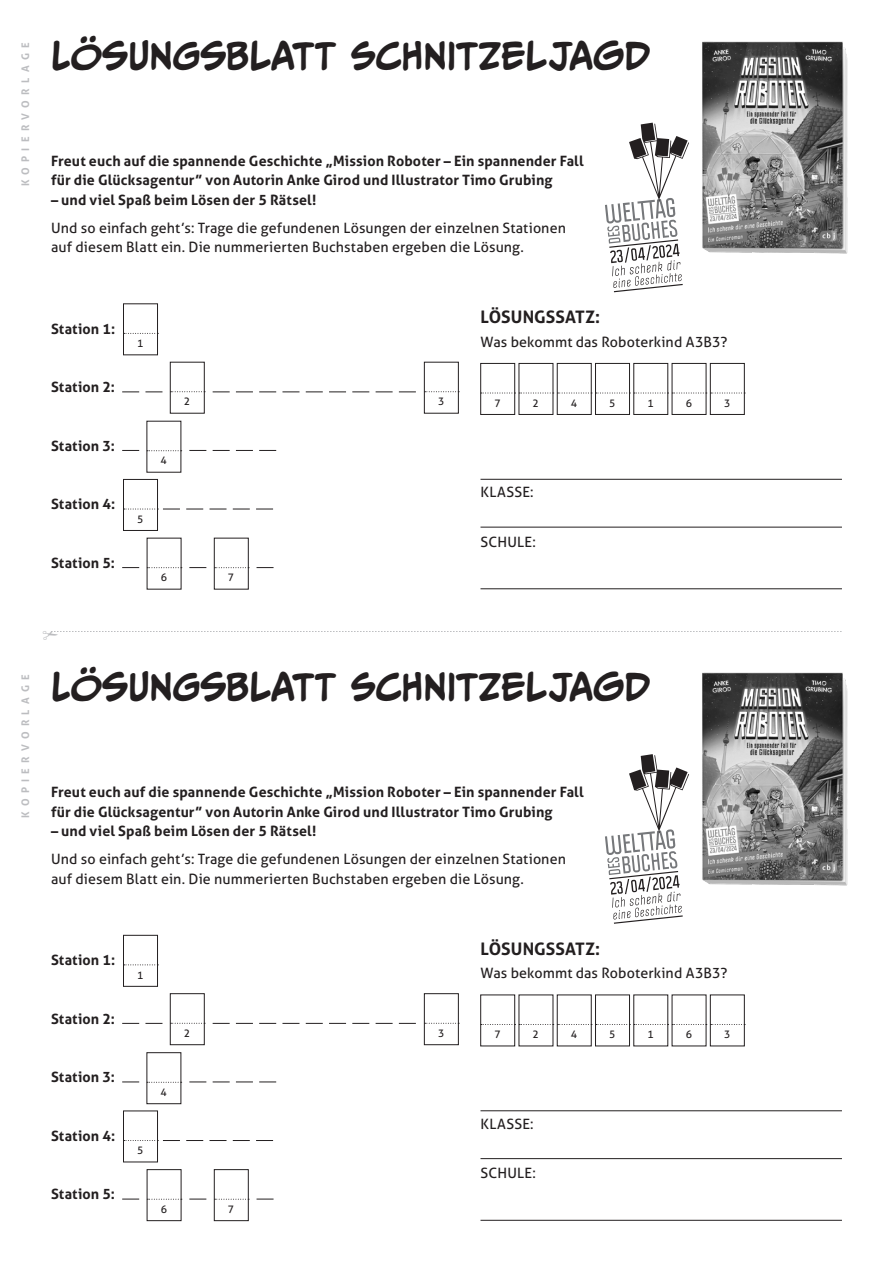
<style>
.page{position:relative;width:893px;height:1263px;background:#fff}
.page>*{position:absolute;margin:0;border:0;box-sizing:border-box;transform-origin:0 0}
.t1{font:700 33px "CC Meanwhile";color:#231f20}
.t2{font:700 17.25px "Aller";letter-spacing:.005em;color:#231f20}
.t3{font:700 14.25px/19.5px "Aller";letter-spacing:.01em;color:#231f20}
.t4{font:14.25px/19.5px "Aller";letter-spacing:.005em;color:#231f20}
.t5{font:10.5px "Aller";color:#231f20}
.t6{font:700 10.5px "Aller";letter-spacing:.505em;color:#bcbdc0}
</style>
<div class="page">
<div style="left:123px;top:935px;width:35px;height:51px;border:1px solid #231f20"></div>
<svg style="left:124px;top:964px;width:34px;height:1px"></svg>
<div style="left:123px;top:304px;width:35px;height:51px;border:1px solid #231f20"></div>
<svg style="left:124px;top:333px;width:34px;height:1px"></svg>
<div style="left:170px;top:993px;width:34px;height:52px;border:1px solid #231f20"></div>
<svg style="left:170px;top:1023px;width:35px;height:1px"></svg>
<div style="left:170px;top:362px;width:34px;height:51px;border:1px solid #231f20"></div>
<svg style="left:170px;top:391px;width:35px;height:1px"></svg>
<div style="left:424px;top:993px;width:35px;height:52px;border:1px solid #231f20"></div>
<svg style="left:425px;top:1023px;width:34px;height:1px"></svg>
<div style="left:424px;top:362px;width:35px;height:51px;border:1px solid #231f20"></div>
<svg style="left:425px;top:391px;width:34px;height:1px"></svg>
<div style="left:123px;top:1111px;width:35px;height:51px;border:1px solid #231f20"></div>
<div style="left:123px;top:479px;width:35px;height:52px;border:1px solid #231f20"></div>
<div style="left:147px;top:1169px;width:34px;height:52px;border:1px solid #231f20"></div>
<svg style="left:147px;top:1199px;width:35px;height:1px"></svg>
<svg style="left:147px;top:567px;width:35px;height:1px"></svg>
<div style="left:480px;top:995px;width:35px;height:51px;border:1px solid #231f20"></div>
<div style="left:480px;top:363px;width:35px;height:52px;border:1px solid #231f20"></div>
<div style="left:557px;top:995px;width:34px;height:51px;border:1px solid #231f20"></div>
<div style="left:557px;top:363px;width:34px;height:52px;border:1px solid #231f20"></div>
<div style="left:634px;top:363px;width:34px;height:52px;border:1px solid #231f20"></div>
<div style="left:710px;top:995px;width:34px;height:51px;border:1px solid #231f20"></div>
<div style="left:710px;top:363px;width:34px;height:52px;border:1px solid #231f20"></div>
<div style="left:519px;top:363px;width:34px;height:52px;border:1px solid #231f20"></div>
<div style="left:595px;top:995px;width:35px;height:51px;border:1px solid #231f20"></div>
<div style="left:595px;top:363px;width:35px;height:52px;border:1px solid #231f20"></div>
<svg style="left:481px;top:1024px;width:264px;height:1px"></svg>
<div style="left:672px;top:363px;width:34px;height:52px;border:1px solid #231f20"></div>
<svg style="left:481px;top:393px;width:264px;height:1px"></svg>
<div style="left:147px;top:1052px;width:34px;height:52px;border:1px solid #231f20"></div>
<svg style="left:147px;top:1082px;width:35px;height:1px"></svg>
<svg style="left:147px;top:450px;width:35px;height:1px"></svg>
<div style="left:214px;top:1169px;width:34px;height:52px;border:1px solid #231f20"></div>
<svg style="left:214px;top:1199px;width:35px;height:1px"></svg>
<div style="left:214px;top:538px;width:34px;height:51px;border:1px solid #231f20"></div>
<svg style="left:214px;top:567px;width:35px;height:1px"></svg>
<svg style="left:605px;top:754px;width:84px;height:170px"></svg>
<svg style="left:605px;top:123px;width:84px;height:169px"></svg>
<hr style="left:480px;top:1158px;width:362px;height:1px;background:#231f20">
<hr style="left:480px;top:527px;width:362px;height:1px;background:#231f20">
<hr style="left:480px;top:1110px;width:362px;height:1px;background:#231f20">
<hr style="left:480px;top:479px;width:362px;height:1px;background:#231f20">
<hr style="left:480px;top:1220px;width:362px;height:1px;background:#231f20">
<hr style="left:480px;top:588px;width:362px;height:1px;background:#231f20">
<img style="left:702px;top:672px;width:146px;height:214px">
<img style="left:702px;top:41px;width:146px;height:213px">
<svg style="left:122px;top:1023px;width:17px;height:1px"></svg>
<svg style="left:145px;top:1023px;width:17px;height:1px"></svg>
<svg style="left:213px;top:1023px;width:17px;height:1px"></svg>
<svg style="left:236px;top:1023px;width:17px;height:1px"></svg>
<svg style="left:259px;top:1023px;width:17px;height:1px"></svg>
<svg style="left:282px;top:1023px;width:17px;height:1px"></svg>
<svg style="left:306px;top:1023px;width:17px;height:1px"></svg>
<svg style="left:329px;top:1023px;width:17px;height:1px"></svg>
<svg style="left:352px;top:1023px;width:17px;height:1px"></svg>
<svg style="left:376px;top:1023px;width:17px;height:1px"></svg>
<svg style="left:399px;top:1023px;width:17px;height:1px"></svg>
<svg style="left:122px;top:1081px;width:17px;height:1px"></svg>
<svg style="left:189px;top:1081px;width:17px;height:1px"></svg>
<svg style="left:213px;top:1081px;width:17px;height:1px"></svg>
<svg style="left:236px;top:1081px;width:17px;height:1px"></svg>
<svg style="left:259px;top:1081px;width:17px;height:1px"></svg>
<svg style="left:124px;top:1140px;width:56px;height:1px"></svg>
<svg style="left:186px;top:1140px;width:17px;height:1px"></svg>
<svg style="left:209px;top:1140px;width:18px;height:1px"></svg>
<svg style="left:233px;top:1140px;width:17px;height:1px"></svg>
<svg style="left:256px;top:1140px;width:17px;height:1px"></svg>
<svg style="left:122px;top:1199px;width:17px;height:1px"></svg>
<svg style="left:189px;top:1199px;width:17px;height:1px"></svg>
<svg style="left:257px;top:1199px;width:17px;height:1px"></svg>
<svg style="left:122px;top:391px;width:17px;height:1px"></svg>
<svg style="left:145px;top:391px;width:17px;height:1px"></svg>
<svg style="left:213px;top:391px;width:17px;height:1px"></svg>
<svg style="left:236px;top:391px;width:17px;height:1px"></svg>
<svg style="left:259px;top:391px;width:17px;height:1px"></svg>
<svg style="left:282px;top:391px;width:17px;height:1px"></svg>
<svg style="left:306px;top:391px;width:17px;height:1px"></svg>
<svg style="left:329px;top:391px;width:17px;height:1px"></svg>
<svg style="left:352px;top:391px;width:17px;height:1px"></svg>
<svg style="left:376px;top:391px;width:17px;height:1px"></svg>
<svg style="left:399px;top:391px;width:17px;height:1px"></svg>
<svg style="left:122px;top:450px;width:17px;height:1px"></svg>
<svg style="left:189px;top:450px;width:17px;height:1px"></svg>
<svg style="left:213px;top:450px;width:17px;height:1px"></svg>
<svg style="left:236px;top:450px;width:17px;height:1px"></svg>
<svg style="left:259px;top:450px;width:17px;height:1px"></svg>
<svg style="left:124px;top:509px;width:56px;height:1px"></svg>
<svg style="left:186px;top:509px;width:17px;height:1px"></svg>
<svg style="left:209px;top:509px;width:18px;height:1px"></svg>
<svg style="left:233px;top:509px;width:17px;height:1px"></svg>
<svg style="left:256px;top:509px;width:17px;height:1px"></svg>
<svg style="left:122px;top:567px;width:17px;height:1px"></svg>
<svg style="left:189px;top:567px;width:17px;height:1px"></svg>
<svg style="left:257px;top:567px;width:17px;height:1px"></svg>
<svg style="left:51px;top:631px;width:791px;height:1px"></svg>
<p class="t6" style="left:19px;top:186px;width:145px;rotate:-90deg">KOPIERVORLAGE</p>
<h1 class="t1" style="left:51px;top:29px;width:601px">LÖSUNGSBLATT SCHNITZELJAGD</h1>
<p class="t3" style="left:51px;top:151px;width:534px">Freut euch auf die spannende Geschichte „Mission Roboter – Ein spannender Fall für die Glücksagentur” von Autorin Anke Girod und Illustrator Timo Grubing</p>
<p class="t3" style="left:51px;top:190px;width:267px">– und viel Spaß beim Lösen der 5 Rätsel!</p>
<p class="t4" style="left:51px;top:218px;width:516px">Und so einfach geht’s: Trage die gefundenen Lösungen der einzelnen Stationen auf diesem Blatt ein. Die nummerierten Buchstaben ergeben die Lösung.</p>
<p class="t3" style="left:51px;top:319px;width:66px">Station 1:</p>
<p class="t3" style="left:51px;top:377px;width:66px">Station 2:</p>
<p class="t3" style="left:51px;top:436px;width:65px">Station 3:</p>
<p class="t3" style="left:51px;top:494px;width:66px">Station 4:</p>
<p class="t3" style="left:51px;top:553px;width:65px">Station 5:</p>
<p class="t5" style="left:137px;top:337px;width:8px">1</p>
<p class="t5" style="left:184px;top:395px;width:8px">2</p>
<p class="t5" style="left:161px;top:454px;width:8px">4</p>
<p class="t5" style="left:137px;top:513px;width:8px">5</p>
<p class="t5" style="left:161px;top:571px;width:8px">6</p>
<p class="t5" style="left:228px;top:571px;width:8px">7</p>
<p class="t5" style="left:438px;top:395px;width:8px">3</p>
<p class="t2" style="left:480px;top:306px;width:121px">LÖSUNGSSATZ:</p>
<p class="t4" style="left:480px;top:332px;width:249px">Was bekommt das Roboterkind A3B3?</p>
<p class="t5" style="left:494px;top:397px;width:8px">7</p>
<p class="t5" style="left:533px;top:397px;width:8px">2</p>
<p class="t4" style="left:480px;top:483px;width:55px">KLASSE:</p>
<p class="t4" style="left:480px;top:532px;width:57px">SCHULE:</p>
<p class="t5" style="left:571px;top:397px;width:8px">4</p>
<p class="t5" style="left:609px;top:397px;width:8px">5</p>
<p class="t5" style="left:647px;top:397px;width:8px">1</p>
<p class="t5" style="left:686px;top:397px;width:8px">6</p>
<p class="t5" style="left:724px;top:397px;width:8px">3</p>
<p class="t6" style="left:19px;top:818px;width:145px;rotate:-90deg">KOPIERVORLAGE</p>
<h1 class="t1" style="left:51px;top:661px;width:601px">LÖSUNGSBLATT SCHNITZELJAGD</h1>
<p class="t3" style="left:51px;top:782px;width:534px">Freut euch auf die spannende Geschichte „Mission Roboter – Ein spannender Fall für die Glücksagentur” von Autorin Anke Girod und Illustrator Timo Grubing</p>
<p class="t3" style="left:51px;top:821px;width:267px">– und viel Spaß beim Lösen der 5 Rätsel!</p>
<p class="t4" style="left:51px;top:850px;width:516px">Und so einfach geht’s: Trage die gefundenen Lösungen der einzelnen Stationen auf diesem Blatt ein. Die nummerierten Buchstaben ergeben die Lösung.</p>
<p class="t3" style="left:51px;top:950px;width:66px">Station 1:</p>
<p class="t3" style="left:51px;top:1009px;width:66px">Station 2:</p>
<p class="t3" style="left:51px;top:1067px;width:65px">Station 3:</p>
<p class="t3" style="left:51px;top:1126px;width:66px">Station 4:</p>
<p class="t3" style="left:51px;top:1184px;width:65px">Station 5:</p>
<p class="t5" style="left:137px;top:968px;width:8px">1</p>
<p class="t5" style="left:184px;top:1027px;width:8px">2</p>
<p class="t5" style="left:161px;top:1086px;width:8px">4</p>
<p class="t5" style="left:137px;top:1144px;width:8px">5</p>
<p class="t5" style="left:161px;top:1203px;width:8px">6</p>
<p class="t5" style="left:228px;top:1203px;width:8px">7</p>
<p class="t5" style="left:438px;top:1027px;width:8px">3</p>
<p class="t2" style="left:480px;top:938px;width:121px">LÖSUNGSSATZ:</p>
<p class="t4" style="left:480px;top:963px;width:249px">Was bekommt das Roboterkind A3B3?</p>
<p class="t5" style="left:494px;top:1028px;width:8px">7</p>
<p class="t5" style="left:533px;top:1028px;width:8px">2</p>
<p class="t4" style="left:480px;top:1114px;width:55px">KLASSE:</p>
<p class="t4" style="left:480px;top:1163px;width:57px">SCHULE:</p>
<p class="t5" style="left:571px;top:1028px;width:8px">4</p>
<p class="t5" style="left:609px;top:1028px;width:8px">5</p>
<p class="t5" style="left:647px;top:1028px;width:8px">1</p>
<p class="t5" style="left:686px;top:1028px;width:8px">6</p>
<p class="t5" style="left:724px;top:1028px;width:8px">3</p>
</div>
